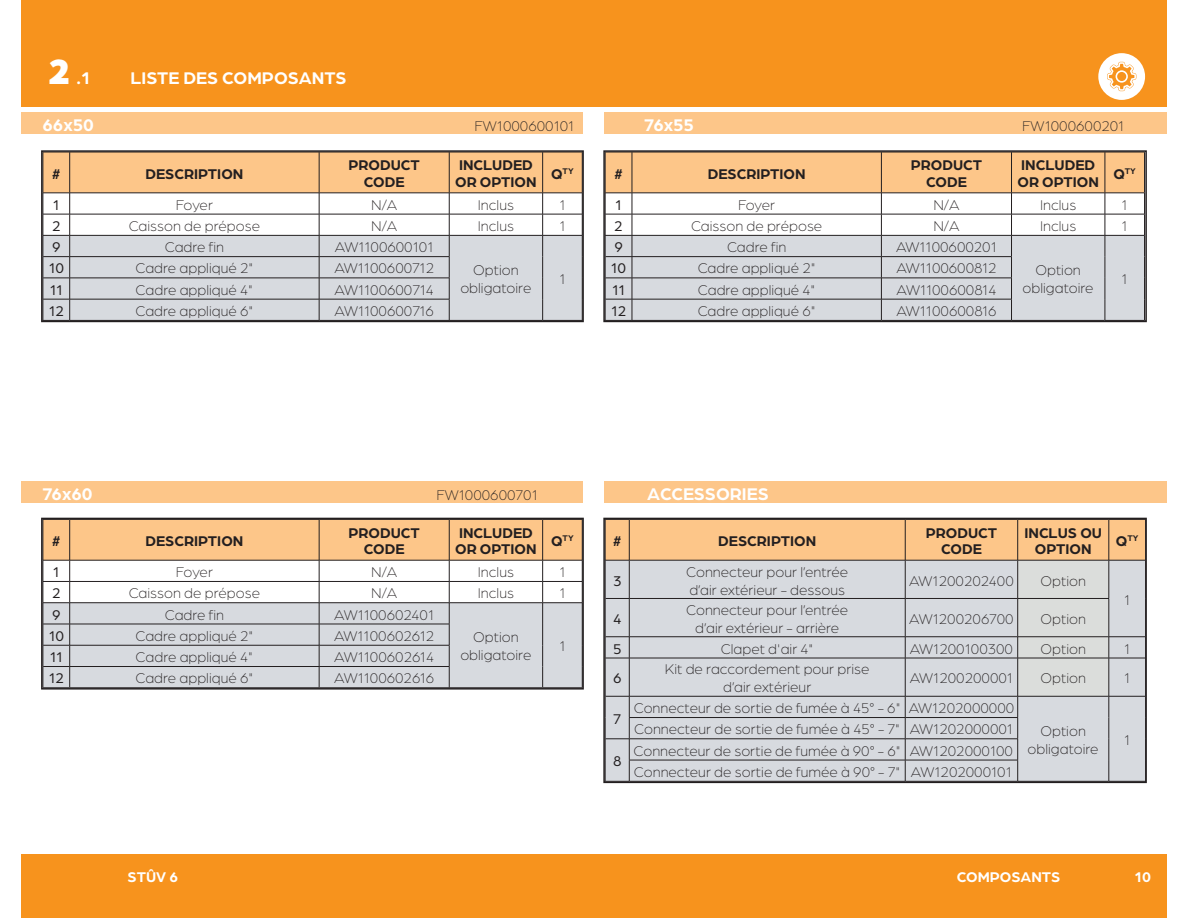
<style>
.page{position:relative;width:1188px;height:918px;background:#fff}
.page>*{position:absolute;margin:0;border:0;box-sizing:border-box;transform-origin:0 0}
.t1{font:900 37.5px "Arboria";color:#fff}
.t2{font:700 18px "Arboria";color:#fff}
.t3{font:300 15px/18px "Arboria";color:#231f20;text-align:center}
.t4{font:700 15px/16.5px "Arboria";color:#231f20;text-align:center}
.t5{font:15px "Arboria";color:#231f20}
.t6{font:700 15px "Arboria";color:#fff}
.t7{font:700 8.7px "Arboria";color:#231f20}
.s1{font-size:15px}
</style>
<div class="page">
<div style="left:21px;top:0;width:1146px;height:106px;background:#f7931d"></div>
<svg style="left:1098px;top:53px;width:47px;height:47px"></svg>
<div style="left:21px;top:854px;width:1146px;height:64px;background:#f7931d"></div>
<div style="left:21px;top:113px;width:562px;height:21px;background:#fdc689"></div>
<div style="left:605px;top:113px;width:562px;height:21px;background:#fdc689"></div>
<div style="left:21px;top:482px;width:562px;height:21px;background:#fdc689"></div>
<div style="left:605px;top:482px;width:562px;height:21px;background:#fdc689"></div>
<svg style="left:606px;top:521px;width:538px;height:259px;background:#d7d1cb"></svg>
<div style="left:603px;top:518px;width:544px;height:265px;border:2px solid #231f20"></div>
<svg style="left:44px;top:153px;width:537px;height:166px"></svg>
<div style="left:41px;top:150px;width:543px;height:172px;border:2px solid #231f20"></div>
<svg style="left:606px;top:153px;width:538px;height:166px"></svg>
<div style="left:603px;top:150px;width:544px;height:172px;border:2px solid #231f20"></div>
<svg style="left:44px;top:521px;width:537px;height:166px"></svg>
<div style="left:41px;top:518px;width:543px;height:172px;border:2px solid #231f20"></div>
<h1 class="t1" style="left:48px;top:45px;width:24px">2</h1>
<p class="t2" style="left:77px;top:66px;width:15px">.1</p>
<p class="t2" style="left:131px;top:66px;width:218px">LISTE DES COMPOSANTS</p>
<p class="t2" style="left:43px;top:112px;width:53px">66x50</p>
<p class="t3" style="left:475px;top:116px;width:101px">FW1000600101</p>
<p class="t2" style="left:644px;top:112px;width:51px">76x55</p>
<p class="t3" style="left:1022px;top:116px;width:104px">FW1000600201</p>
<p class="t4" style="left:52px;top:164px;width:10px">#</p>
<p class="t4" style="left:145px;top:164px;width:99px">DESCRIPTION</p>
<p class="t4" style="left:348px;top:156px;width:73px">PRODUCT<br>CODE</p>
<p class="t4" style="left:455px;top:156px;width:83px;text-align:left">INCLUDED<br>OR OPTION</p>
<p class="t7" style="left:551px;top:165px;width:24px"><span class="s1">Q</span>TY</p>
<p class="t5" style="left:53px;top:195px;width:8px">1</p>
<p class="t3" style="left:176px;top:195px;width:39px">Foyer</p>
<p class="t3" style="left:371px;top:195px;width:28px">N/A</p>
<p class="t3" style="left:478px;top:195px;width:38px">Inclus</p>
<p class="t3" style="left:559px;top:195px;width:8px">1</p>
<p class="t5" style="left:52px;top:216px;width:10px">2</p>
<p class="t3" style="left:129px;top:216px;width:133px">Caisson de prépose</p>
<p class="t3" style="left:371px;top:216px;width:28px">N/A</p>
<p class="t3" style="left:478px;top:216px;width:38px">Inclus</p>
<p class="t3" style="left:559px;top:216px;width:8px">1</p>
<p class="t5" style="left:52px;top:237px;width:10px">9</p>
<p class="t3" style="left:165px;top:238px;width:61px">Cadre fin</p>
<p class="t3" style="left:335px;top:238px;width:100px">AW1100600101</p>
<p class="t3" style="left:460px;top:261px;width:73px">Option obligatoire</p>
<p class="t3" style="left:559px;top:270px;width:8px">1</p>
<p class="t5" style="left:49px;top:259px;width:17px">10</p>
<p class="t3" style="left:135px;top:259px;width:119px">Cadre appliqué 2"</p>
<p class="t3" style="left:334px;top:259px;width:101px">AW1100600712</p>
<p class="t5" style="left:50px;top:280px;width:15px">11</p>
<p class="t3" style="left:136px;top:280px;width:119px">Cadre appliqué 4"</p>
<p class="t3" style="left:335px;top:280px;width:101px">AW1100600714</p>
<p class="t5" style="left:49px;top:301px;width:17px">12</p>
<p class="t3" style="left:135px;top:301px;width:119px">Cadre appliqué 6"</p>
<p class="t3" style="left:335px;top:301px;width:101px">AW1100600716</p>
<p class="t4" style="left:614px;top:164px;width:10px">#</p>
<p class="t4" style="left:708px;top:164px;width:99px">DESCRIPTION</p>
<p class="t4" style="left:911px;top:156px;width:73px">PRODUCT<br>CODE</p>
<p class="t4" style="left:1018px;top:156px;width:83px;text-align:left">INCLUDED<br>OR OPTION</p>
<p class="t7" style="left:1113px;top:165px;width:24px"><span class="s1">Q</span>TY</p>
<p class="t5" style="left:615px;top:195px;width:8px">1</p>
<p class="t3" style="left:738px;top:195px;width:39px">Foyer</p>
<p class="t3" style="left:933px;top:195px;width:28px">N/A</p>
<p class="t3" style="left:1040px;top:195px;width:38px">Inclus</p>
<p class="t3" style="left:1122px;top:195px;width:8px">1</p>
<p class="t5" style="left:614px;top:216px;width:10px">2</p>
<p class="t3" style="left:691px;top:216px;width:133px">Caisson de prépose</p>
<p class="t3" style="left:933px;top:216px;width:28px">N/A</p>
<p class="t3" style="left:1040px;top:216px;width:38px">Inclus</p>
<p class="t3" style="left:1122px;top:216px;width:8px">1</p>
<p class="t5" style="left:614px;top:237px;width:10px">9</p>
<p class="t3" style="left:727px;top:238px;width:61px">Cadre fin</p>
<p class="t3" style="left:896px;top:238px;width:102px">AW1100600201</p>
<p class="t3" style="left:1023px;top:261px;width:73px">Option obligatoire</p>
<p class="t3" style="left:1122px;top:270px;width:8px">1</p>
<p class="t5" style="left:611px;top:259px;width:17px">10</p>
<p class="t3" style="left:698px;top:259px;width:119px">Cadre appliqué 2"</p>
<p class="t3" style="left:896px;top:259px;width:102px">AW1100600812</p>
<p class="t5" style="left:612px;top:280px;width:15px">11</p>
<p class="t3" style="left:698px;top:280px;width:119px">Cadre appliqué 4"</p>
<p class="t3" style="left:897px;top:280px;width:101px">AW1100600814</p>
<p class="t5" style="left:611px;top:301px;width:17px">12</p>
<p class="t3" style="left:698px;top:301px;width:119px">Cadre appliqué 6"</p>
<p class="t3" style="left:896px;top:301px;width:102px">AW1100600816</p>
<p class="t2" style="left:43px;top:481px;width:52px">76x60</p>
<p class="t3" style="left:436px;top:485px;width:103px">FW1000600701</p>
<p class="t4" style="left:52px;top:532px;width:10px">#</p>
<p class="t4" style="left:145px;top:532px;width:99px">DESCRIPTION</p>
<p class="t4" style="left:348px;top:524px;width:73px">PRODUCT<br>CODE</p>
<p class="t4" style="left:455px;top:524px;width:83px;text-align:left">INCLUDED<br>OR OPTION</p>
<p class="t7" style="left:551px;top:532px;width:24px"><span class="s1">Q</span>TY</p>
<p class="t5" style="left:53px;top:562px;width:8px">1</p>
<p class="t3" style="left:176px;top:563px;width:39px">Foyer</p>
<p class="t3" style="left:371px;top:563px;width:28px">N/A</p>
<p class="t3" style="left:478px;top:563px;width:38px">Inclus</p>
<p class="t3" style="left:559px;top:563px;width:8px">1</p>
<p class="t5" style="left:52px;top:584px;width:10px">2</p>
<p class="t3" style="left:129px;top:584px;width:133px">Caisson de prépose</p>
<p class="t3" style="left:371px;top:584px;width:28px">N/A</p>
<p class="t3" style="left:478px;top:584px;width:38px">Inclus</p>
<p class="t3" style="left:559px;top:584px;width:8px">1</p>
<p class="t5" style="left:52px;top:605px;width:10px">9</p>
<p class="t3" style="left:165px;top:605px;width:61px">Cadre fin</p>
<p class="t3" style="left:334px;top:605px;width:102px">AW1100602401</p>
<p class="t3" style="left:460px;top:628px;width:73px">Option obligatoire</p>
<p class="t3" style="left:559px;top:637px;width:8px">1</p>
<p class="t5" style="left:49px;top:626px;width:17px">10</p>
<p class="t3" style="left:135px;top:626px;width:119px">Cadre appliqué 2"</p>
<p class="t3" style="left:334px;top:626px;width:102px">AW1100602612</p>
<p class="t5" style="left:50px;top:647px;width:15px">11</p>
<p class="t3" style="left:136px;top:648px;width:119px">Cadre appliqué 4"</p>
<p class="t3" style="left:334px;top:648px;width:101px">AW1100602614</p>
<p class="t5" style="left:49px;top:668px;width:17px">12</p>
<p class="t3" style="left:135px;top:669px;width:119px">Cadre appliqué 6"</p>
<p class="t3" style="left:334px;top:669px;width:101px">AW1100602616</p>
<p class="t2" style="left:647px;top:481px;width:123px">ACCESSORIES</p>
<p class="t4" style="left:613px;top:532px;width:10px">#</p>
<p class="t4" style="left:718px;top:532px;width:99px">DESCRIPTION</p>
<p class="t4" style="left:926px;top:524px;width:73px">PRODUCT<br>CODE</p>
<p class="t4" style="left:1024px;top:524px;width:79px">INCLUS OU<br>OPTION</p>
<p class="t7" style="left:1116px;top:532px;width:24px"><span class="s1">Q</span>TY</p>
<p class="t5" style="left:613px;top:571px;width:10px">3</p>
<p class="t3" style="left:686px;top:562px;width:164px;text-align:left">Connecteur pour l’entrée d’air extérieur - dessous</p>
<p class="t3" style="left:909px;top:571px;width:106px">AW1200202400</p>
<p class="t3" style="left:1041px;top:571px;width:47px">Option</p>
<p class="t3" style="left:1124px;top:590px;width:8px">1</p>
<p class="t5" style="left:613px;top:609px;width:10px">4</p>
<p class="t3" style="left:686px;top:600px;width:164px">Connecteur pour l’entrée d’air extérieur - arrière</p>
<p class="t3" style="left:909px;top:609px;width:106px">AW1200206700</p>
<p class="t3" style="left:1041px;top:609px;width:47px">Option</p>
<p class="t5" style="left:613px;top:639px;width:10px">5</p>
<p class="t3" style="left:721px;top:639px;width:94px">Clapet d'air 4"</p>
<p class="t3" style="left:910px;top:639px;width:105px">AW1200100300</p>
<p class="t3" style="left:1041px;top:639px;width:47px">Option</p>
<p class="t3" style="left:1124px;top:639px;width:8px">1</p>
<p class="t5" style="left:613px;top:669px;width:10px">6</p>
<p class="t3" style="left:665px;top:660px;width:206px">Kit de raccordement pour prise d’air extérieur</p>
<p class="t3" style="left:910px;top:669px;width:105px">AW1200200001</p>
<p class="t3" style="left:1041px;top:669px;width:47px">Option</p>
<p class="t3" style="left:1124px;top:669px;width:8px">1</p>
<p class="t5" style="left:613px;top:709px;width:9px">7</p>
<p class="t3" style="left:634px;top:699px;width:382px">Connecteur de sortie de fumée à 45° - 6" AW1202000000</p>
<p class="t3" style="left:634px;top:720px;width:380px">Connecteur de sortie de fumée à 45° - 7" AW1202000001</p>
<p class="t3" style="left:1028px;top:722px;width:73px">Option obligatoire</p>
<p class="t3" style="left:1124px;top:730px;width:8px">1</p>
<p class="t5" style="left:613px;top:751px;width:10px">8</p>
<p class="t3" style="left:634px;top:740px;width:381px;line-height:21.3px;text-align:left">Connecteur de sortie de fumée à 90° - 6" AW1202000100<br>Connecteur de sortie de fumée à 90° - 7" AW1202000101</p>
<p class="t6" style="left:128px;top:866px;width:52px">STÛV 6</p>
<p class="t6" style="left:957px;top:866px;width:105px">COMPOSANTS</p>
<p class="t6" style="left:1135px;top:866px;width:18px">10</p>
</div>
